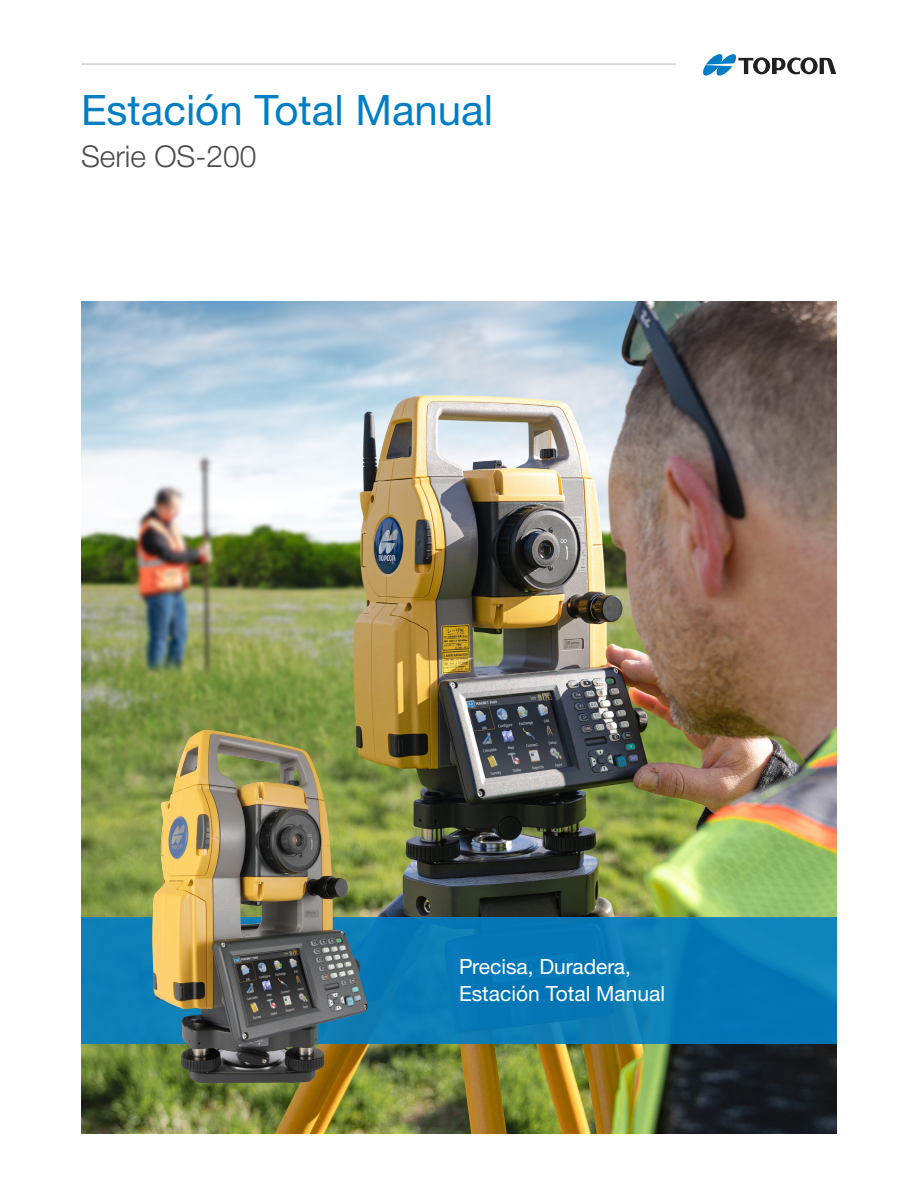
<style>
.page{position:relative;width:918px;height:1188px;background:#fff}
.page>*{position:absolute;margin:0;border:0;box-sizing:border-box;transform-origin:0 0}
.t1{font:42px "Helvetica Neue LTW1 G";color:#007ec5}
.Heading_1{font:300 30px "Helvetica Neue LTW1 G";color:#4b4c4d}
.Heading_1-2{font:21px "Helvetica Neue LTW1 G";color:#fff}
</style>
<div class="page">
<hr style="left:81px;top:63px;width:595px;height:2px;background:#d1d2d4">
<svg style="left:703px;top:54px;width:133px;height:22px"></svg>
<img style="left:81px;top:301px;width:756px;height:833px">
<svg style="left:81px;top:917px;width:756px;height:127px;background:#0c7ab3"></svg>
<img style="left:152px;top:731px;width:180px;height:353px">
<p class="t1" style="left:81px;top:84px;width:414px">Estación Total Manual</p>
<p class="Heading_1" style="left:81px;top:138px;width:177px">Serie OS-200</p>
<p class="Heading_1-2" style="left:459px;top:953px;width:174px">Precisa, Duradera,</p>
<p class="Heading_1-2" style="left:459px;top:980px;width:208px">Estación Total Manual</p>
</div>
